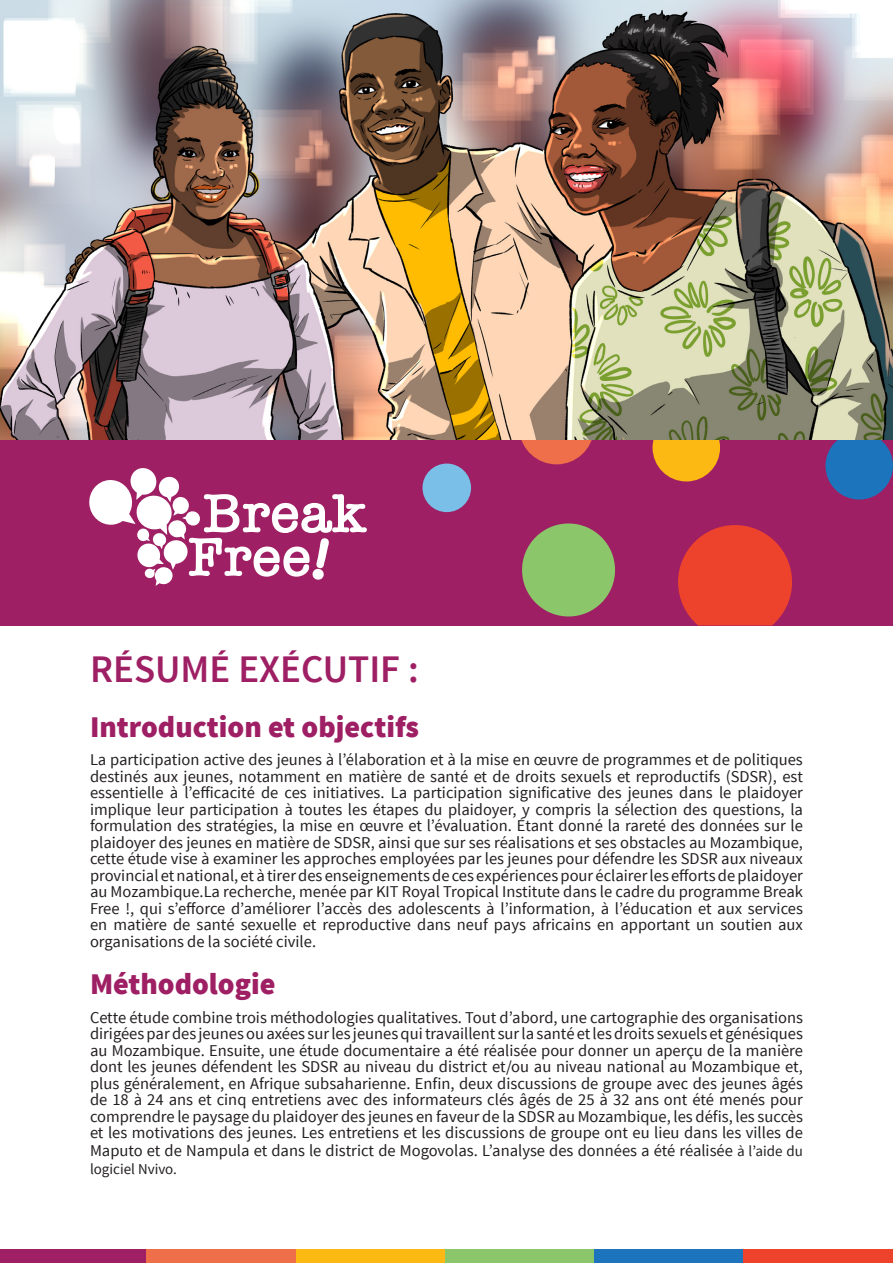
<style>
.page{position:relative;width:893px;height:1263px;background:#fff}
.page>*{position:absolute;margin:0;border:0;box-sizing:border-box;transform-origin:0 0}
.corpo{font:600 39px "Source Sans Pro";color:#9e1f63}
.titulos{font:900 30px "Source Sans Pro";color:#9e1f63}
.corpo-2{font:16.5px/16.5px "Source Sans Pro";color:#231f20;text-align:justify}
.corpo-3{font:15px "Source Sans Pro";color:#231f20}
.s1{font-size:15px}
</style>
<div class="page">
<div style="left:0;top:430px;width:893px;height:195px;background:#9e1f63"></div>
<svg style="left:89px;top:468px;width:278px;height:118px"></svg>
<div style="left:1px;top:1249px;width:149px;height:13px;background:#9e1f63"></div>
<div style="left:146px;top:1249px;width:150px;height:13px;background:#ef6f4b"></div>
<div style="left:296px;top:1249px;width:149px;height:13px;background:#fdb913"></div>
<div style="left:445px;top:1249px;width:150px;height:13px;background:#8bc66a"></div>
<div style="left:594px;top:1249px;width:150px;height:13px;background:#1c75bc"></div>
<div style="left:744px;top:1249px;width:149px;height:13px;background:#ed432d"></div>
<svg style="left:521px;top:440px;width:71px;height:24px"></svg>
<svg style="left:678px;top:525px;width:114px;height:100px"></svg>
<div style="left:825px;top:432px;width:68px;height:68px;background:#1c75bc;border-radius:50%"></div>
<div style="left:522px;top:523px;width:93px;height:93px;background:#8bc66a;border-radius:50%"></div>
<div style="left:422px;top:464px;width:49px;height:48px;background:#7abfe8;border-radius:50%"></div>
<svg style="left:652px;top:440px;width:68px;height:41px"></svg>
<img style="left:0;top:0;width:893px;height:440px">
<p class="corpo" style="left:90px;top:644px;width:330px">RÉSUMÉ EXÉCUTIF :</p>
<p class="titulos" style="left:90px;top:707px;width:331px">Introduction et objectifs</p>
<p class="corpo-2" style="left:90px;top:752px;width:714px">La participation active des jeunes à l’élaboration et à la mise en œuvre de programmes et de politiques destinés aux jeunes, notamment en matière de santé et de droits sexuels et reproductifs (SDSR), est essentielle à l’efficacité de ces initiatives. La participation significative des jeunes dans le plaidoyer implique leur participation à toutes les étapes du plaidoyer, y compris la sélection des questions, la formulation des stratégies, la mise en œuvre et l’évaluation. Étant donné la rareté des données sur le plaidoyer des jeunes en matière de SDSR, ainsi que sur ses réalisations et ses obstacles au Mozambique, cette étude vise à examiner les approches employées par les jeunes pour défendre les SDSR aux niveaux provincial et national, et à tirer des enseignements de ces expériences pour éclairer les efforts de plaidoyer au Mozambique.La recherche, menée par KIT Royal Tropical Institute dans le cadre du programme Break Free !, qui s’efforce d’améliorer l’accès des adolescents à l’information, à l’éducation et aux services en matière de santé sexuelle et reproductive dans neuf pays africains en apportant un soutien aux organisations de la société civile.</p>
<p class="titulos" style="left:90px;top:964px;width:187px">Méthodologie</p>
<p class="corpo-2" style="left:90px;top:1009px;width:714px">Cette étude combine trois méthodologies qualitatives. Tout d’abord, une cartographie des organisations dirigées par des jeunes ou axées sur les jeunes qui travaillent sur la santé et les droits sexuels et génésiques au Mozambique. Ensuite, une étude documentaire a été réalisée pour donner un aperçu de la manière dont les jeunes défendent les SDSR au niveau du district et/ou au niveau national au Mozambique et, plus généralement, en Afrique subsaharienne. Enfin, deux discussions de groupe avec des jeunes âgés de 18 à 24 ans et cinq entretiens avec des informateurs clés âgés de 25 à 32 ans ont été menés pour comprendre le paysage du plaidoyer des jeunes en faveur de la SDSR au Mozambique, les défis, les succès et les motivations des jeunes. Les entretiens et les discussions de groupe ont eu lieu dans les villes de</p>
<p class="corpo-2" style="left:90px;top:1143px;width:714px">Maputo et de Nampula et dans le district de Mogovolas. L’analyse des données a été réalisée <span class="s1">à l’aide du</span></p>
<p class="corpo-3" style="left:90px;top:1160px;width:89px">logiciel Nvivo.</p>
</div>
